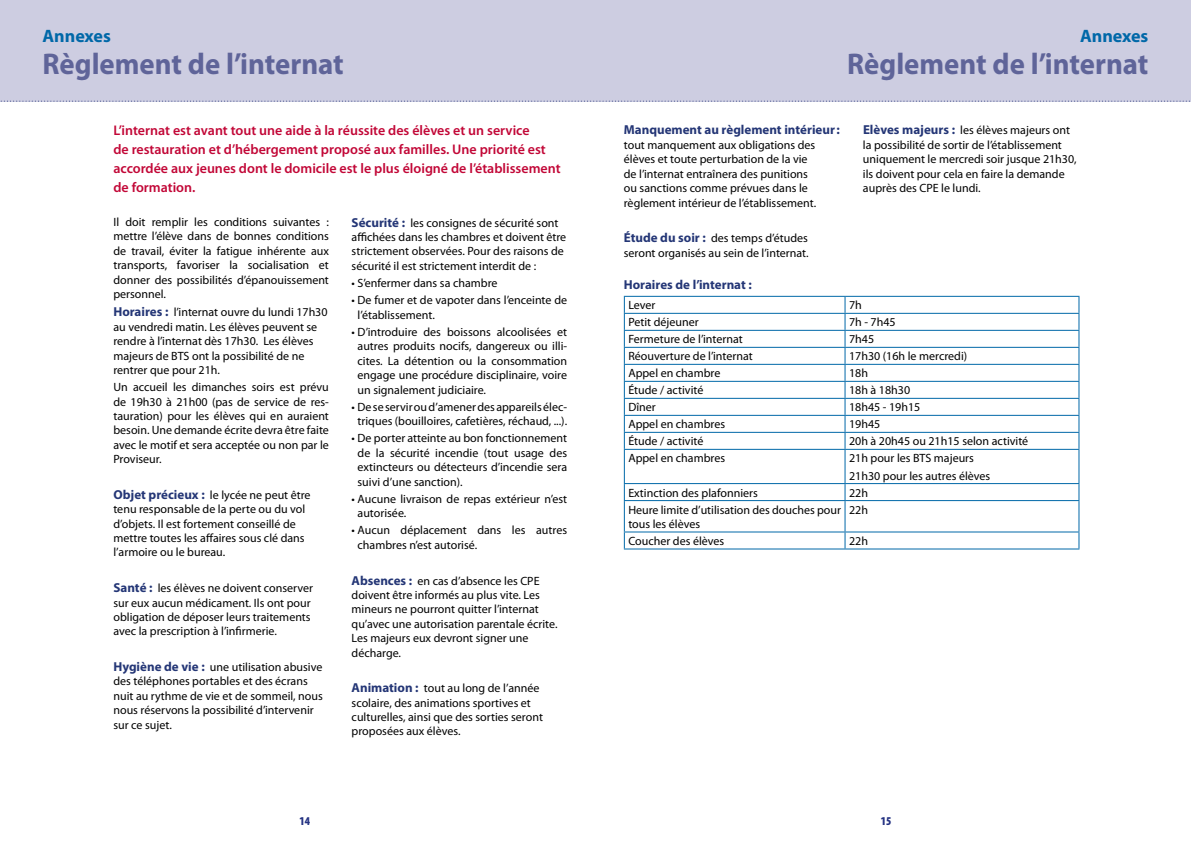
<style>
.page{position:relative;width:1191px;height:842px;background:#fff}
.page>*{position:absolute;margin:0;border:0;box-sizing:border-box;transform-origin:0 0}
.t1{font:700 30px "Myriad Pro";color:#5f6499;scale:.96 1}
.t2{font:700 18px "Myriad Pro";letter-spacing:-.005em;color:#0068a8}
.t3{font:600 14px/19px "Myriad Pro";color:#c20737}
.t4{font:700 13px "Myriad Pro";color:#243676}
.t5{font:12px/14.4px "Myriad Pro";color:#000}
.t6{font:900 condensed 12px "Myriad Pro";color:#243282}
.s1{font-weight:700;font-size:13px;color:#243676}
</style>
<div class="page">
<div style="left:0;top:0;width:1191px;height:101px;background:#cdcde1"></div>
<svg style="left:0;top:101px;width:1191px;height:1px"></svg>
<hr style="left:624px;top:296px;width:221px;height:1px;background:#0068a8">
<hr style="left:845px;top:296px;width:234px;height:1px;background:#0068a8">
<hr style="left:624px;top:313px;width:221px;height:1px;background:#0068a8">
<hr style="left:845px;top:313px;width:234px;height:1px;background:#0068a8">
<hr style="left:624px;top:330px;width:221px;height:1px;background:#0068a8">
<hr style="left:845px;top:330px;width:234px;height:1px;background:#0068a8">
<hr style="left:624px;top:347px;width:221px;height:1px;background:#0068a8">
<hr style="left:845px;top:347px;width:234px;height:1px;background:#0068a8">
<hr style="left:624px;top:364px;width:221px;height:1px;background:#0068a8">
<hr style="left:845px;top:364px;width:234px;height:1px;background:#0068a8">
<hr style="left:624px;top:381px;width:221px;height:1px;background:#0068a8">
<hr style="left:845px;top:381px;width:234px;height:1px;background:#0068a8">
<hr style="left:624px;top:398px;width:221px;height:1px;background:#0068a8">
<hr style="left:845px;top:398px;width:234px;height:1px;background:#0068a8">
<hr style="left:624px;top:415px;width:221px;height:1px;background:#0068a8">
<hr style="left:845px;top:415px;width:234px;height:1px;background:#0068a8">
<hr style="left:624px;top:432px;width:221px;height:1px;background:#0068a8">
<svg style="left:624px;top:297px;width:1px;height:152px"></svg>
<hr style="left:845px;top:432px;width:234px;height:1px;background:#0068a8">
<svg style="left:844px;top:297px;width:1px;height:152px"></svg>
<svg style="left:1078px;top:297px;width:1px;height:152px"></svg>
<hr style="left:624px;top:449px;width:221px;height:1px;background:#0068a8">
<hr style="left:624px;top:450px;width:1px;height:33px;background:#0068a8">
<hr style="left:845px;top:449px;width:234px;height:1px;background:#0068a8">
<hr style="left:844px;top:450px;width:1px;height:33px;background:#0068a8">
<hr style="left:1078px;top:450px;width:1px;height:33px;background:#0068a8">
<hr style="left:624px;top:483px;width:221px;height:1px;background:#0068a8">
<svg style="left:624px;top:484px;width:1px;height:16px"></svg>
<hr style="left:845px;top:483px;width:234px;height:1px;background:#0068a8">
<svg style="left:844px;top:484px;width:1px;height:16px"></svg>
<svg style="left:1078px;top:484px;width:1px;height:16px"></svg>
<hr style="left:624px;top:500px;width:221px;height:1px;background:#0068a8">
<hr style="left:624px;top:501px;width:1px;height:30px;background:#0068a8">
<hr style="left:845px;top:500px;width:234px;height:1px;background:#0068a8">
<hr style="left:844px;top:501px;width:1px;height:30px;background:#0068a8">
<hr style="left:1078px;top:501px;width:1px;height:30px;background:#0068a8">
<hr style="left:624px;top:531px;width:221px;height:1px;background:#0068a8">
<svg style="left:624px;top:532px;width:1px;height:16px"></svg>
<hr style="left:845px;top:531px;width:234px;height:1px;background:#0068a8">
<svg style="left:844px;top:532px;width:1px;height:16px"></svg>
<svg style="left:1078px;top:532px;width:1px;height:16px"></svg>
<hr style="left:624px;top:548px;width:221px;height:1px;background:#0068a8">
<hr style="left:845px;top:548px;width:234px;height:1px;background:#0068a8">
<h2 class="t2" style="left:43px;top:24px;width:70px">Annexes</h2>
<h2 class="t2" style="left:1080px;top:24px;width:70px">Annexes</h2>
<h1 class="t1" style="left:43px;top:44px;width:315px">Règlement de l’internat</h1>
<h1 class="t1" style="left:847px;top:44px;width:315px">Règlement de l’internat</h1>
<p class="t3" style="left:113px;top:121px;width:449px">L’internat est avant tout une aide à la réussite des élèves et un service<br>de restauration et d’hébergement proposé aux familles. Une priorité est accordée aux jeunes dont le domicile est le plus éloigné de l’établissement de formation.</p>
<p class="t4" style="left:624px;top:122px;width:218px">Manquement au règlement intérieur:</p>
<p class="t5" style="left:863px;top:123px;width:215px"><span class="s1">Elèves majeurs :</span> les élèves majeurs ont la possibilité de sortir de l’établissement uniquement le mercredi soir jusque 21h30, ils doivent pour cela en faire la demande auprès des CPE le lundi.</p>
<p class="t5" style="left:624px;top:137px;width:194px">tout manquement aux obligations des élèves et toute perturbation de la vie de l’internat entraînera des punitions ou sanctions comme prévues dans le règlement intérieur de l’établissement.</p>
<p class="t5" style="left:624px;top:231px;width:186px"><span class="s1">Étude du soir :</span> des temps d’études seront organisés au sein de l’internat.</p>
<p class="t5" style="left:113px;top:214px;width:217px;text-align:justify">Il doit remplir les conditions suivantes : mettre l’élève dans de bonnes conditions de travail, éviter la fatigue inhérente aux transports, favoriser la socialisation et donner des possibilités d’épanouissement personnel.</p>
<p class="t5" style="left:113px;top:305px;width:216px"><span class="s1">Horaires :</span> l’internat ouvre du lundi 17h30 au vendredi matin. Les élèves peuvent se rendre à l’internat dès 17h30. Les élèves majeurs de BTS ont la possibilité de ne rentrer que pour 21h.</p>
<p class="t5" style="left:113px;top:380px;width:217px;text-align:justify">Un accueil les dimanches soirs est prévu de 19h30 à 21h00 (pas de service de res&shy;tauration) pour les élèves qui en auraient besoin. Une demande écrite devra être faite avec le motif et sera acceptée ou non par le Proviseur.</p>
<p class="t5" style="left:113px;top:487px;width:199px"><span class="s1">Objet précieux :</span> le lycée ne peut être tenu responsable de la perte ou du vol d’objets. Il est fortement conseillé de mettre toutes les affaires sous clé dans l’armoire ou le bureau.</p>
<p class="t5" style="left:113px;top:581px;width:201px"><span class="s1">Santé :</span> les élèves ne doivent conserver sur eux aucun médicament. Ils ont pour obligation de déposer leurs traitements avec la prescription à l’infirmerie.</p>
<p class="t5" style="left:113px;top:660px;width:211px"><span class="s1">Hygiène de vie :</span> une utilisation abusive des téléphones portables et des écrans nuit au rythme de vie et de sommeil, nous nous réservons la possibilité d’intervenir sur ce sujet.</p>
<p class="t5" style="left:351px;top:215px;width:216px"><span class="s1">Sécurité :</span> les consignes de sécurité sont affichées dans les chambres et doivent être strictement observées. Pour des raisons de sécurité il est strictement interdit de :</p>
<p class="t5" style="left:352px;top:276px;width:147px">• S’enfermer dans sa chambre</p>
<p class="t5" style="left:357px;top:293px;width:211px;text-indent:-6px">• De fumer et de vapoter dans l’enceinte de l’établissement.</p>
<p class="t5" style="left:357px;top:324px;width:211px;text-align:justify;text-indent:-6px">• D’introduire des boissons alcoolisées et autres produits nocifs, dangereux ou illi&shy;cites. La détention ou la consommation engage une procédure disciplinaire, voire un signalement judiciaire.</p>
<p class="t5" style="left:352px;top:399px;width:217px;text-align:center">• De se servir ou d’amener des appareils élec&shy;triques (bouilloires, cafetières, réchaud, ...).</p>
<p class="t5" style="left:357px;top:431px;width:211px;text-align:justify;text-indent:-6px">• De porter atteinte au bon fonctionnement de la sécurité incendie (tout usage des extincteurs ou détecteurs d’incendie sera suivi d’une sanction).</p>
<p class="t5" style="left:357px;top:491px;width:211px;text-indent:-6px">• Aucune livraison de repas extérieur n’est autorisée.</p>
<p class="t5" style="left:357px;top:523px;width:211px;text-indent:-6px">• Aucun déplacement dans les autres chambres n’est autorisé.</p>
<p class="t5" style="left:351px;top:573px;width:207px"><span class="s1">Absences :</span> en cas d’absence les CPE doivent être informés au plus vite. Les mineurs ne pourront quitter l’internat qu’avec une autorisation parentale écrite.<br>Les majeurs eux devront signer une décharge.</p>
<p class="t5" style="left:351px;top:681px;width:193px"><span class="s1">Animation :</span> tout au long de l’année scolaire, des animations sportives et culturelles, ainsi que des sorties seront proposées aux élèves.</p>
<p class="t4" style="left:624px;top:276px;width:129px">Horaires de l’internat :</p>
<p class="t5" style="left:628px;top:298px;width:29px">Lever</p>
<p class="t5" style="left:849px;top:298px;width:14px">7h</p>
<p class="t5" style="left:628px;top:315px;width:72px">Petit déjeuner</p>
<p class="t5" style="left:849px;top:315px;width:48px">7h - 7h45</p>
<p class="t5" style="left:628px;top:332px;width:116px">Fermeture de l’internat</p>
<p class="t5" style="left:849px;top:332px;width:27px">7h45</p>
<p class="t5" style="left:628px;top:349px;width:126px">Réouverture de l’internat</p>
<p class="t5" style="left:849px;top:349px;width:120px">17h30 (16h le mercredi)</p>
<p class="t5" style="left:628px;top:366px;width:94px">Appel en chambre</p>
<p class="t5" style="left:849px;top:366px;width:20px">18h</p>
<p class="t5" style="left:628px;top:383px;width:77px">Étude / activité</p>
<p class="t5" style="left:849px;top:383px;width:63px">18h à 18h30</p>
<p class="t5" style="left:628px;top:400px;width:29px">Dîner</p>
<p class="t5" style="left:849px;top:400px;width:73px">18h45 - 19h15</p>
<p class="t5" style="left:628px;top:417px;width:98px">Appel en chambres</p>
<p class="t5" style="left:849px;top:417px;width:33px">19h45</p>
<p class="t5" style="left:628px;top:434px;width:77px">Étude / activité</p>
<p class="t5" style="left:849px;top:434px;width:181px">20h à 20h45 ou 21h15 selon activité</p>
<p class="t5" style="left:628px;top:451px;width:98px">Appel en chambres</p>
<p class="t5" style="left:849px;top:450px;width:143px;line-height:17.2px">21h pour les BTS majeurs<br>21h30 pour les autres élèves</p>
<p class="t5" style="left:628px;top:485px;width:131px">Extinction des plafonniers</p>
<p class="t5" style="left:849px;top:485px;width:20px">22h</p>
<p class="t5" style="left:628px;top:502px;width:214px">Heure limite d’utilisation des douches pour tous les élèves</p>
<p class="t5" style="left:849px;top:502px;width:20px">22h</p>
<p class="t5" style="left:628px;top:534px;width:97px">Coucher des élèves</p>
<p class="t5" style="left:849px;top:534px;width:20px">22h</p>
<p class="t6" style="left:299px;top:813px;width:12px">14</p>
<p class="t6" style="left:880px;top:813px;width:12px">15</p>
</div>
